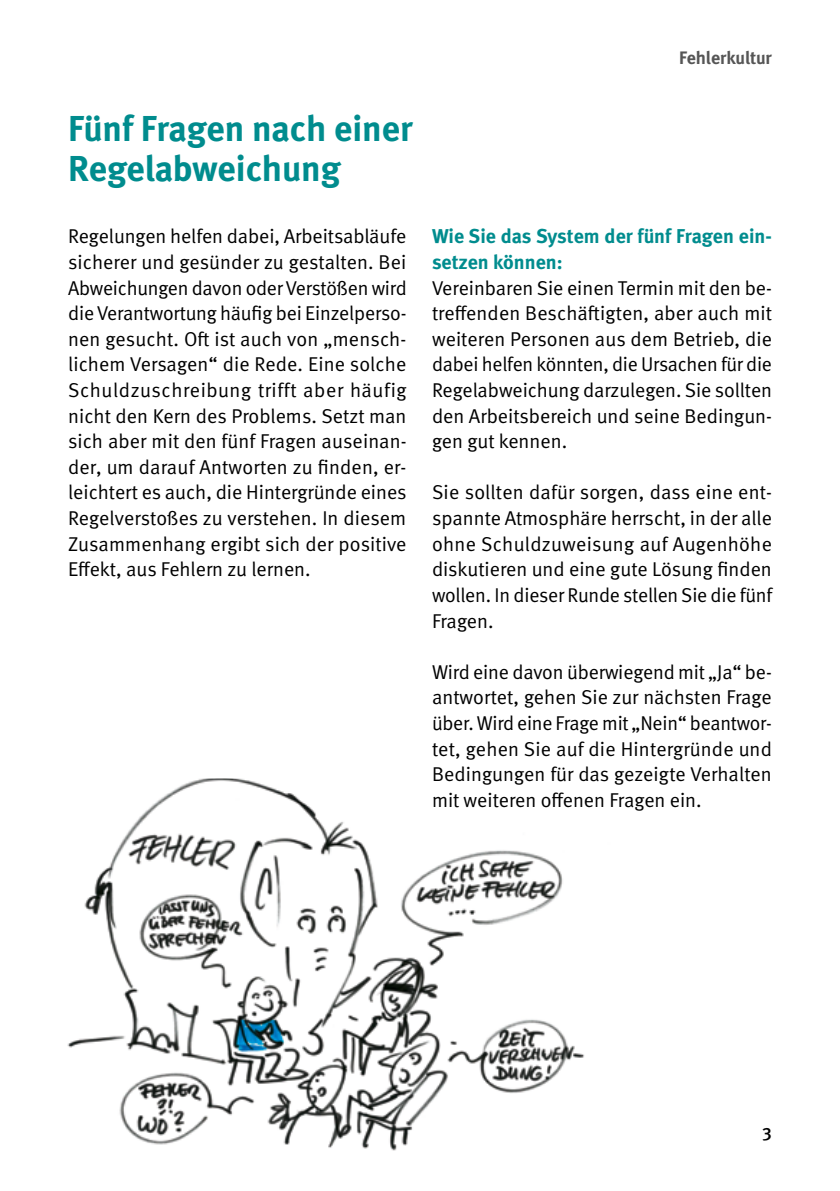
<style>
.page{position:relative;width:840px;height:1191px;background:#fff}
.page>*{position:absolute;margin:0;border:0;box-sizing:border-box;transform-origin:0 0}
.t1{font:700 36px/40px "DGUV Meta";letter-spacing:-.005em;color:#008c8e}
.t2{font:20px/25.6px "DGUV Meta";color:#000;text-align:justify}
.t3{font:700 20px/25.6px "DGUV Meta";color:#008c8e}
.t4{font:700 18px "DGUV Meta";letter-spacing:-.005em;color:#565656}
.t5{font:500 18px "DGUV Meta";color:#000}
</style>
<div class="page">
<img style="left:67px;top:778px;width:518px;height:373px">
<h1 class="t1" style="left:68px;top:109px;width:346px">Fünf Fragen nach einer<br>Regelabweichung</h1>
<p class="t4" style="left:679px;top:47px;width:94px">Fehlerkultur</p>
<p class="t2" style="left:68px;top:224px;width:340px">Regelungen helfen dabei, Arbeitsabläufe sicherer und gesünder zu gestalten. Bei Abweichungen davon oder Verstößen wird die Verantwortung häufig bei Einzelperso&shy;nen gesucht. Oft ist auch von „mensch&shy;lichem Versagen“ die Rede. Eine solche Schuldzuschreibung trifft aber häufig nicht den Kern des Problems. Setzt man sich aber mit den fünf Fragen auseinan&shy;der, um darauf Antworten zu finden, er&shy;leichtert es auch, die Hintergründe eines Regelverstoßes zu verstehen. In diesem Zusammenhang ergibt sich der positive Effekt, aus Fehlern zu lernen.</p>
<p class="t3" style="left:432px;top:224px;width:341px">Wie Sie das System der fünf Fragen ein&shy;setzen können:</p>
<p class="t2" style="left:432px;top:275px;width:341px">Vereinbaren Sie einen Termin mit den be&shy;treffenden Beschäftigten, aber auch mit weiteren Personen aus dem Betrieb, die dabei helfen könnten, die Ursachen für die Regelabweichung darzulegen. Sie sollten den Arbeitsbereich und seine Bedingun&shy;gen gut kennen.</p>
<p class="t2" style="left:432px;top:480px;width:341px">Sie sollten dafür sorgen, dass eine ent&shy;spannte Atmosphäre herrscht, in der alle ohne Schuldzuweisung auf Augenhöhe diskutieren und eine gute Lösung finden wollen. In dieser Runde stellen Sie die fünf Fragen.</p>
<p class="t2" style="left:432px;top:659px;width:341px">Wird eine davon überwiegend mit „Ja“ be&shy;antwortet, gehen Sie zur nächsten Frage über. Wird eine Frage mit „Nein“ beantwor&shy;tet, gehen Sie auf die Hintergründe und Bedingungen für das gezeigte Verhalten mit weiteren offenen Fragen ein.</p>
<p class="t5" style="left:761px;top:1123px;width:11px">3</p>
</div>
